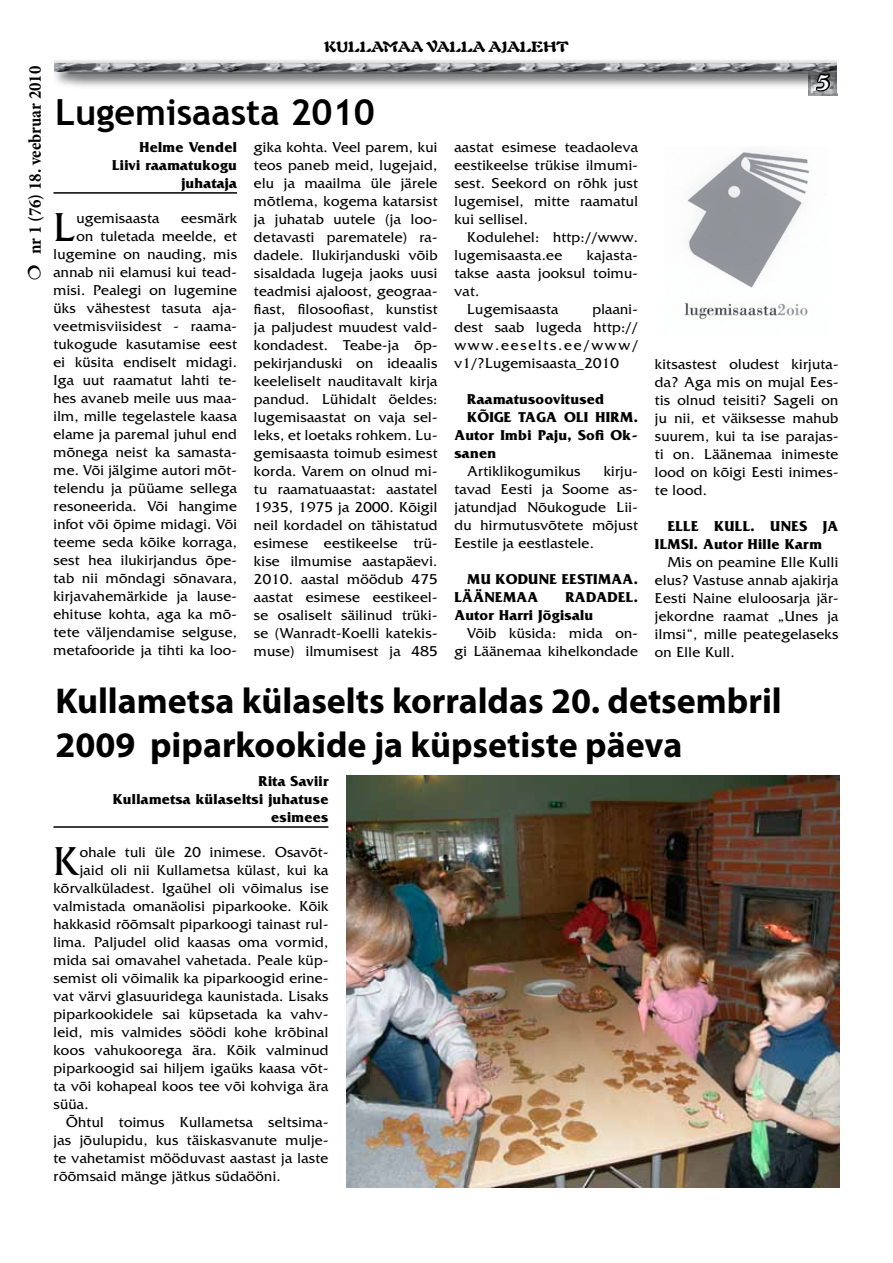
<style>
.page{position:relative;width:893px;height:1263px;background:#fff}
.page>*{position:absolute;margin:0;border:0;box-sizing:border-box;transform-origin:0 0}
.t1{font:42.3px "Friz Quadrata Std";color:#000}
.t2{font:700 36px/43.2px "Myriad Pro";color:#000}
.t3{font:700 36px "Trebuchet MS";color:#000}
.t4{font:900 21px "Auriol LT Std";color:#fff}
.t5{font:700 18px "Minion Pro";color:#000;scale:.93 1}
.t6{font:15px/18px "Friz Quadrata Std";letter-spacing:.02em;color:#000;text-align:justify}
.t7{font:700 15px/18px "Friz Quadrata Std";letter-spacing:.02em;color:#000}
.t8{font:900 15px "Auriol LT Std";letter-spacing:.04em;color:#000}
</style>
<div class="page">
<img style="left:808px;top:89px;width:30px;height:7px">
<div style="left:51px;top:57px;width:802px;height:32px;background:#fafafa"></div>
<img style="left:54px;top:60px;width:783px;height:27px">
<svg style="left:814px;top:72px;width:17px;height:21px"></svg>
<div style="left:838px;top:60px;width:25px;height:32px;background:#fff"></div>
<hr style="left:53px;top:826px;width:275px;height:2px;background:#000">
<hr style="left:53px;top:192px;width:184px;height:2px;background:#000">
<img style="left:684px;top:150px;width:126px;height:170px">
<img style="left:346px;top:776px;width:493px;height:412px">
<p class="t5" style="left:23px;top:254px;width:204px;rotate:-90deg">nr 1 (76) 18. veebruar 2010</p>
<p class="t8" style="left:325px;top:38px;width:245px">KULLAMAA VALLA AJALEHT</p>
<h2 class="t3" style="left:55px;top:89px;width:321px">Lugemisaasta 2010</h2>
<p class="t7" style="left:112px;top:138px;width:126px;text-align:right">Helme Vendel<br>Liivi raamatukogu juhataja</p>
<p class="t6" style="left:53px;top:209px;width:185px;text-align:right">eesmärk<br>on tuletada meelde, et lugemine on nauding, mis annab nii elamusi kui tead&shy;misi. Pealegi on lugemine üks vähestest tasuta aja&shy;veetmisviisidest - raama&shy;tukogude kasutamise eest ei küsita endiselt midagi.<br>Iga uut raamatut lahti te&shy;hes avaneb meile uus maa&shy;ilm, mille tegelastele kaasa elame ja paremal juhul end mõnega neist ka samasta&shy;me. Või jälgime autori mõt&shy;telendu ja püüame sellega resoneerida. Või hangime infot või õpime midagi. Või teeme seda kõike korraga, sest hea ilukirjandus õpe&shy;tab nii mõndagi sõnavara, kirjavahemärkide ja lause&shy;ehituse kohta, aga ka mõ&shy;tete väljendamise selguse, metafooride ja tihti ka loo-</p>
<h1 class="t1" style="left:53px;top:203px;width:24px">L</h1>
<p class="t6" style="left:76px;top:209px;width:85px">ugemisaasta</p>
<p class="t6" style="left:254px;top:138px;width:185px">gika kohta. Veel parem, kui teos paneb meid, lugejaid, elu ja maailma üle järele mõtlema, kogema katarsist ja juhatab uutele (ja loo&shy;detavasti parematele) ra&shy;dadele. Ilukirjanduski võib sisaldada lugeja jaoks uusi teadmisi ajaloost, geograa&shy;fiast, filosoofiast, kunstist ja paljudest muudest vald&shy;kondadest. Teabe-ja õp&shy;pekirjanduski on ideaalis keeleliselt nauditavalt kirja pandud. Lühidalt öeldes: lugemisaastat on vaja sel&shy;leks, et loetaks rohkem. Lu&shy;gemisaasta toimub esimest korda. Varem on olnud mi&shy;tu raamatuaastat: aastatel 1935, 1975 ja 2000. Kõigil neil kordadel on tähistatud esimese eestikeelse trü&shy;kise ilmumise aastapäevi.<br>2010. aastal möödub 475 aastat esimese eestikeel&shy;se osaliselt säilinud trüki&shy;se (Wanradt-Koelli katekis&shy;muse) ilmumisest ja 485</p>
<p class="t6" style="left:454px;top:138px;width:185px">aastat esimese teadaoleva eestikeelse trükise ilmumi&shy;sest. Seekord on rõhk just lugemisel, mitte raamatul kui sellisel.</p>
<p class="t6" style="left:454px;top:228px;width:185px;text-indent:13px">Kodulehel: http://www. lugemisaasta.ee</p>
<p class="t6" style="left:587px;top:246px;width:52px">kajasta-</p>
<p class="t6" style="left:454px;top:264px;width:185px">takse aasta jooksul toimu-</p>
<p class="t6" style="left:454px;top:282px;width:26px">vat.</p>
<p class="t6" style="left:467px;top:300px;width:93px">Lugemisaasta</p>
<p class="t6" style="left:454px;top:300px;width:185px;text-indent:138px">plaani&shy;dest saab lugeda http:// www.eeselts.ee/www/ v1/?Lugemisaasta_2010</p>
<p class="t7" style="left:467px;top:390px;width:139px">Raamatusoovitused</p>
<p class="t7" style="left:467px;top:408px;width:172px">KÕIGE TAGA OLI HIRM.</p>
<p class="t7" style="left:454px;top:426px;width:185px">Autor Imbi Paju, Sofi Ok-</p>
<p class="t7" style="left:454px;top:444px;width:43px">sanen</p>
<p class="t6" style="left:467px;top:462px;width:115px">Artiklikogumikus</p>
<p class="t6" style="left:454px;top:462px;width:185px;text-indent:149px">kirju&shy;tavad Eesti ja Soome as&shy;jatundjad Nõukogude Lii&shy;du hirmutusvõtete mõjust Eestile ja eestlastele.</p>
<p class="t7" style="left:454px;top:570px;width:185px;text-indent:13px">MU KODUNE EESTIMAA.<br>LÄÄNEMAA</p>
<p class="t7" style="left:454px;top:588px;width:185px;text-indent:111px">RADADEL.<br>Autor Harri Jõgisalu</p>
<p class="t6" style="left:454px;top:624px;width:185px;text-align:right">Võib küsida: mida on&shy;gi Läänemaa kihelkondade</p>
<h3 class="t4" style="left:817px;top:70px;width:14px">5</h3>
<p class="t6" style="left:655px;top:356px;width:185px">kitsastest oludest kirjuta&shy;da? Aga mis on mujal Ees&shy;tis olnud teisiti? Sageli on ju nii, et väiksesse mahub suurem, kui ta ise parajas&shy;ti on. Läänemaa inimeste lood on kõigi Eesti inimes&shy;te lood.</p>
<p class="t7" style="left:655px;top:518px;width:185px;text-indent:13px">ELLE KULL. UNES JA<br>ILMSI. Autor Hille Karm</p>
<p class="t6" style="left:655px;top:554px;width:185px;text-indent:13px">Mis on peamine Elle Kulli elus? Vastuse annab ajakirja Eesti Naine eluloosarja jär&shy;jekordne raamat „Unes ja ilmsi“, mille peategelaseks on Elle Kull.</p>
<h2 class="t2" style="left:56px;top:678px;width:728px">Kullametsa külaselts korraldas 20. detsembril<br>2009 piparkookide ja küpsetiste päeva</h2>
<p class="t7" style="left:113px;top:772px;width:217px;text-align:right">Rita Saviir<br>Kullametsa külaseltsi juhatuse esimees</p>
<h1 class="t1" style="left:53px;top:838px;width:27px">K</h1>
<p class="t6" style="left:80px;top:843px;width:250px">ohale tuli üle 20 inimese. Osavõt-</p>
<p class="t6" style="left:80px;top:861px;width:250px">jaid oli nii Kullametsa külast, kui ka</p>
<p class="t6" style="left:53px;top:879px;width:276px">kõrvalküladest. Igaühel oli võimalus ise</p>
<p class="t6" style="left:53px;top:897px;width:276px">valmistada omanäolisi piparkooke. Kõik</p>
<p class="t6" style="left:53px;top:915px;width:276px">hakkasid rõõmsalt piparkoogi tainast rul-</p>
<p class="t6" style="left:53px;top:933px;width:276px">lima. Paljudel olid kaasas oma vormid,</p>
<p class="t6" style="left:53px;top:951px;width:276px">mida sai omavahel vahetada. Peale küp-</p>
<p class="t6" style="left:53px;top:969px;width:276px">semist oli võimalik ka piparkoogid erine-</p>
<p class="t6" style="left:53px;top:987px;width:276px">vat värvi glasuuridega kaunistada. Lisaks</p>
<p class="t6" style="left:53px;top:1005px;width:276px">piparkookidele sai küpsetada ka vahv-</p>
<p class="t6" style="left:53px;top:1023px;width:276px">leid, mis valmides söödi kohe krõbinal</p>
<p class="t6" style="left:53px;top:1041px;width:276px">koos vahukoorega ära. Kõik valminud</p>
<p class="t6" style="left:53px;top:1059px;width:276px">piparkoogid sai hiljem igaüks kaasa võt-</p>
<p class="t6" style="left:53px;top:1077px;width:276px">ta või kohapeal koos tee või kohviga ära</p>
<p class="t6" style="left:53px;top:1095px;width:37px">süüa.</p>
<p class="t6" style="left:66px;top:1113px;width:264px">Õhtul toimus Kullametsa seltsima-</p>
<p class="t6" style="left:53px;top:1131px;width:276px">jas jõulupidu, kus täiskasvanute mulje-</p>
<p class="t6" style="left:53px;top:1149px;width:276px">te vahetamist mööduvast aastast ja laste</p>
<p class="t6" style="left:53px;top:1167px;width:229px">rõõmsaid mänge jätkus südaööni.</p>
</div>
